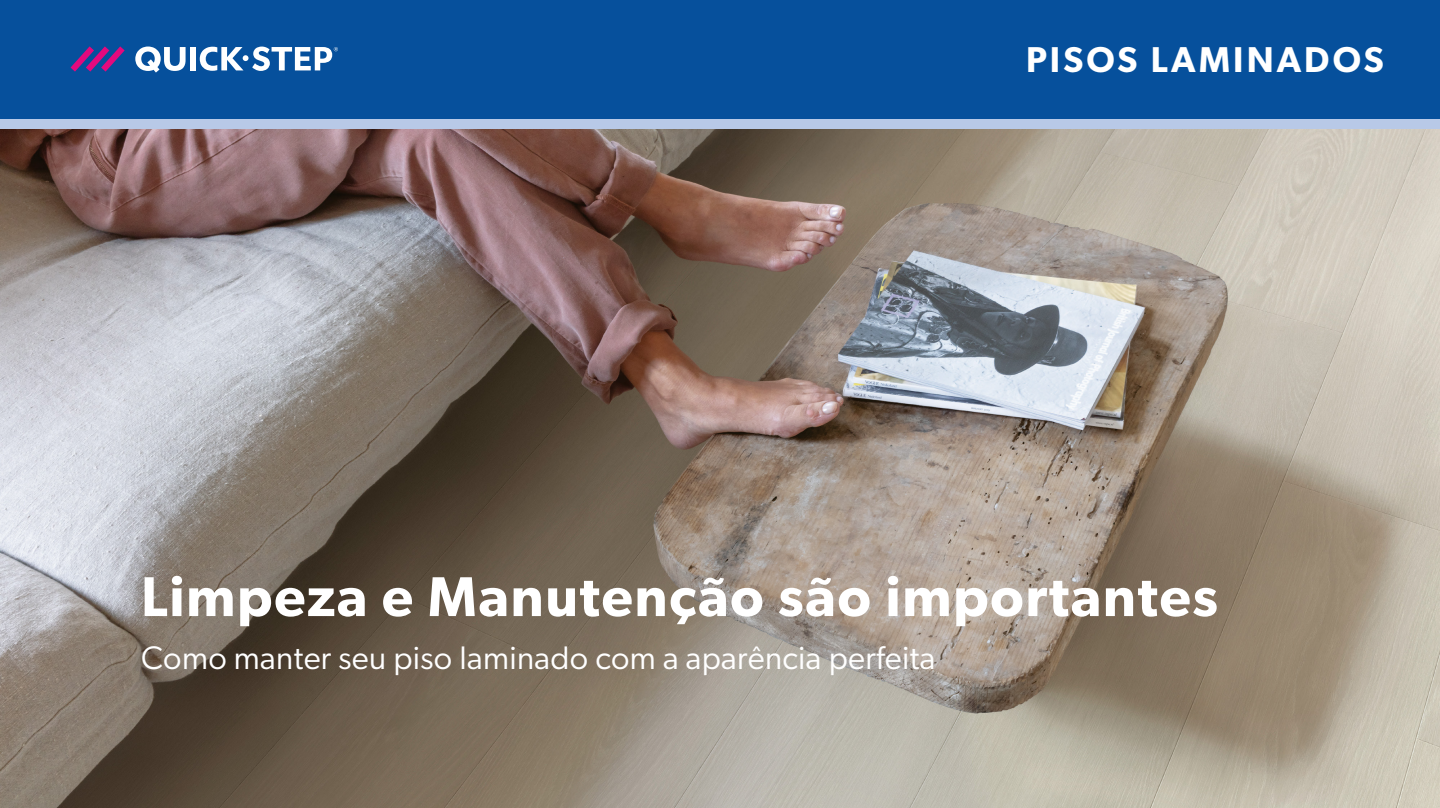
<style>
.page{position:relative;width:1440px;height:808px;background:#fff}
.page>*{position:absolute;margin:0;border:0;box-sizing:border-box;transform-origin:0 0}
.t1{font:600 56.25px "Gibson";letter-spacing:.03em;color:#fff}
.t2{font:600 36px "Gibson";letter-spacing:.085em;color:#fff}
.t3{font:32.7px "Gibson";letter-spacing:.01em;color:#fff}
</style>
<div class="page">
<div style="left:0;top:0;width:1439px;height:119px;background:#06509c"></div>
<div style="left:0;top:119px;width:1439px;height:11px;background:#b8c9e7"></div>
<img style="left:0;top:130px;width:1439px;height:678px">
<svg style="left:70px;top:46px;width:55px;height:26px"></svg>
<svg style="left:135px;top:47px;width:50px;height:26px"></svg>
<div style="left:190px;top:47px;width:6px;height:23px;background:#fff"></div>
<svg style="left:200px;top:47px;width:138px;height:24px"></svg>
<p class="t2" style="left:1026px;top:38px;width:359px">PISOS LAMINADOS</p>
<h1 class="t1" style="left:141px;top:563px;width:1078px">Limpeza e Manutenção são importantes</h1>
<p class="t3" style="left:141px;top:638px;width:795px">Como manter seu piso laminado com a aparência perfeita</p>
</div>
